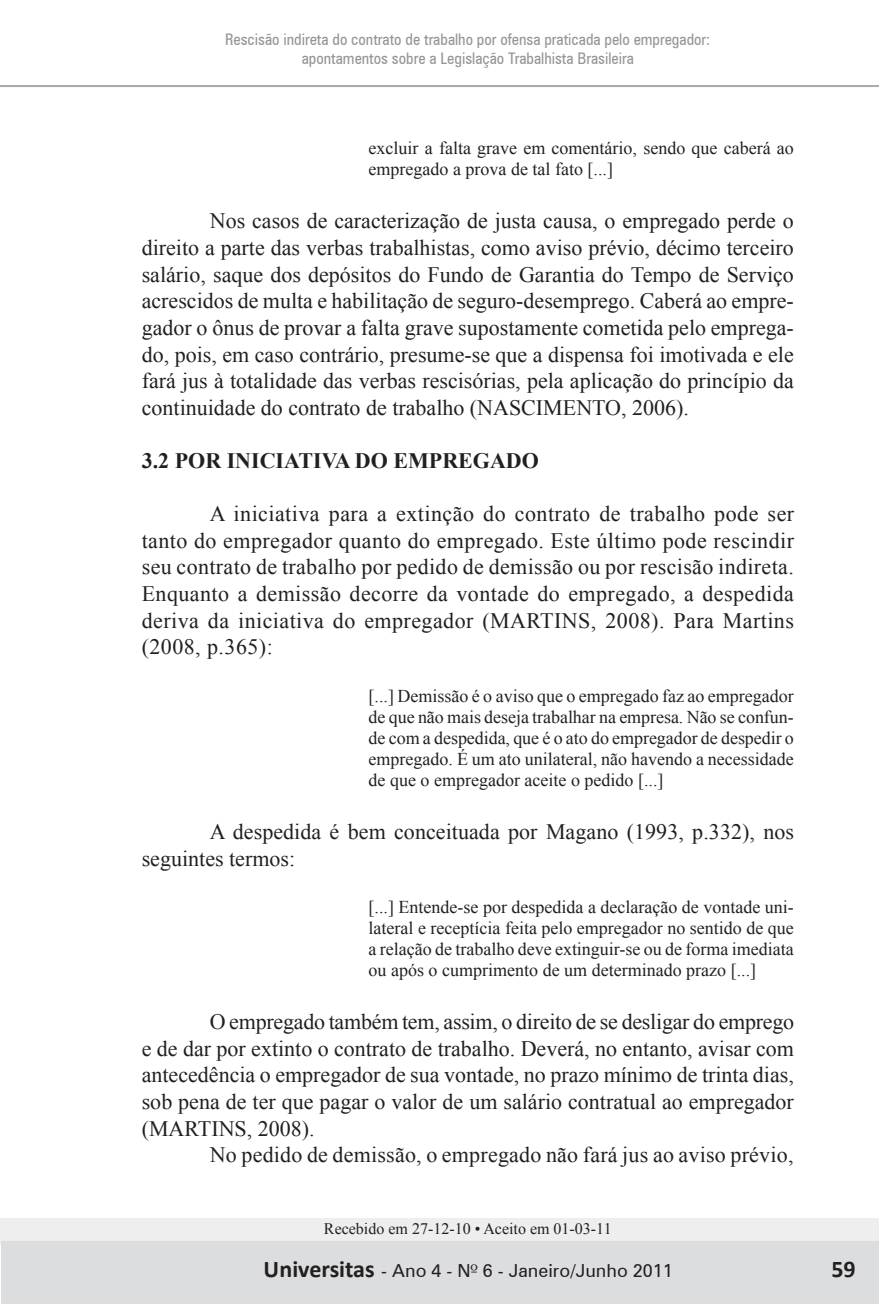
<style>
.page{position:relative;width:879px;height:1304px;background:#fff}
.page>*{position:absolute;margin:0;border:0;box-sizing:border-box;transform-origin:0 0}
.t1{font:700 24px "Calibri";color:#231f20}
.t2{font:22px/26.6px "Times New Roman";color:#231f20;text-align:justify}
.t3{font:700 22px "Times New Roman";color:#231f20}
.t4{font:18px/21px "Times New Roman";color:#231f20;text-align:justify}
.t5{font:18px "Zurich BT";color:#231f20}
.t6{font:condensed 16px/18.8px "Zurich BT";color:#939598;text-align:center}
.t7{font:16px "Times New Roman";color:#231f20}
.s1{font-family:"Zapf Humanist 601 BT"}
.s2{font-family:"Zurich BT";font-weight:400;font-size:18px}
</style>
<div class="page">
<div style="left:0;top:1218px;width:879px;height:27px;background:#eeeeef"></div>
<div style="left:1px;top:1242px;width:878px;height:62px;background:#dcdddf"></div>
<hr style="left:0;top:85px;width:879px;height:2px;background:#a8a9ad">
<p class="t6" style="left:225px;top:30px;width:486px">Rescisão indireta do contrato de trabalho por ofensa praticada pelo empregador: apontamentos sobre a Legislação Trabalhista Brasileira</p>
<p class="t4" style="left:369px;top:137px;width:427px">excluir a falta grave em comentário, sendo que caberá ao empregado a prova de tal fato [...]</p>
<p class="t2" style="left:142px;top:207px;width:653px;text-indent:68px">Nos casos de caracterização de justa causa, o empregado perde o direito a parte das verbas trabalhistas, como aviso prévio, décimo terceiro salário, saque dos depósitos do Fundo de Garantia do Tempo de Serviço acrescidos de multa e habilitação de seguro-desemprego. Caberá ao empre&shy;gador o ônus de provar a falta grave supostamente cometida pelo emprega&shy;do, pois, em caso contrário, presume-se que a dispensa foi imotivada e ele fará jus à totalidade das verbas rescisórias, pela aplicação do princípio da continuidade do contrato de trabalho (NASCIMENTO, 2006).</p>
<p class="t3" style="left:142px;top:445px;width:399px">3.2 POR INICIATIVA DO EMPREGADO</p>
<p class="t2" style="left:142px;top:500px;width:654px;text-indent:68px">A iniciativa para a extinção do contrato de trabalho pode ser tanto do empregador quanto do empregado. Este último pode rescindir seu contrato de trabalho por pedido de demissão ou por rescisão indireta.<br>Enquanto a demissão decorre da vontade do empregado, a despedida deriva da iniciativa do empregador (MARTINS, 2008). Para Martins (2008, p.365):</p>
<p class="t4" style="left:369px;top:685px;width:427px">[...] Demissão é o aviso que o empregado faz ao empregador de que não mais deseja trabalhar na empresa. Não se confun&shy;de com a despedida, que é o ato do empregador de despedir o empregado. É um ato unilateral, não havendo a necessidade de que o empregador aceite o pedido [...]</p>
<p class="t2" style="left:142px;top:818px;width:654px;text-indent:68px">A despedida é bem conceituada por Magano (1993, p.332), nos seguintes termos:</p>
<p class="t4" style="left:369px;top:896px;width:427px">[...] Entende-se por despedida a declaração de vontade uni&shy;lateral e receptícia feita pelo empregador no sentido de que a relação de trabalho deve extinguir-se ou de forma imediata ou após o cumprimento de um determinado prazo [...]</p>
<p class="t2" style="left:142px;top:1008px;width:654px;text-indent:68px">O empregado também tem, assim, o direito de se desligar do emprego e de dar por extinto o contrato de trabalho. Deverá, no entanto, avisar com antecedência o empregador de sua vontade, no prazo mínimo de trinta dias, sob pena de ter que pagar o valor de um salário contratual ao empregador (MARTINS, 2008).</p>
<p class="t2" style="left:210px;top:1141px;width:585px">No pedido de demissão, o empregado não fará jus ao aviso prévio,</p>
<p class="t7" style="left:324px;top:1218px;width:289px">Recebido em 27-12-10 • Aceito em 01-03-11</p>
<p class="t5" style="left:470px;top:1260px;width:204px"><span class="s1">º</span> 6 - Janeiro/Junho 2011</p>
<p class="t1" style="left:832px;top:1253px;width:26px">59</p>
<p class="t1" style="left:254px;top:1254px;width:113px">UUniversitas</p>
<p class="t1" style="left:279px;top:1254px;width:184px">niversitas<span class="s2">- Ano 2 - N</span></p>
<p class="t5" style="left:381px;top:1260px;width:302px">- Ano 4 - N<span class="s1">º</span> 3 - Julho/Dezembro 2009</p>
</div>
